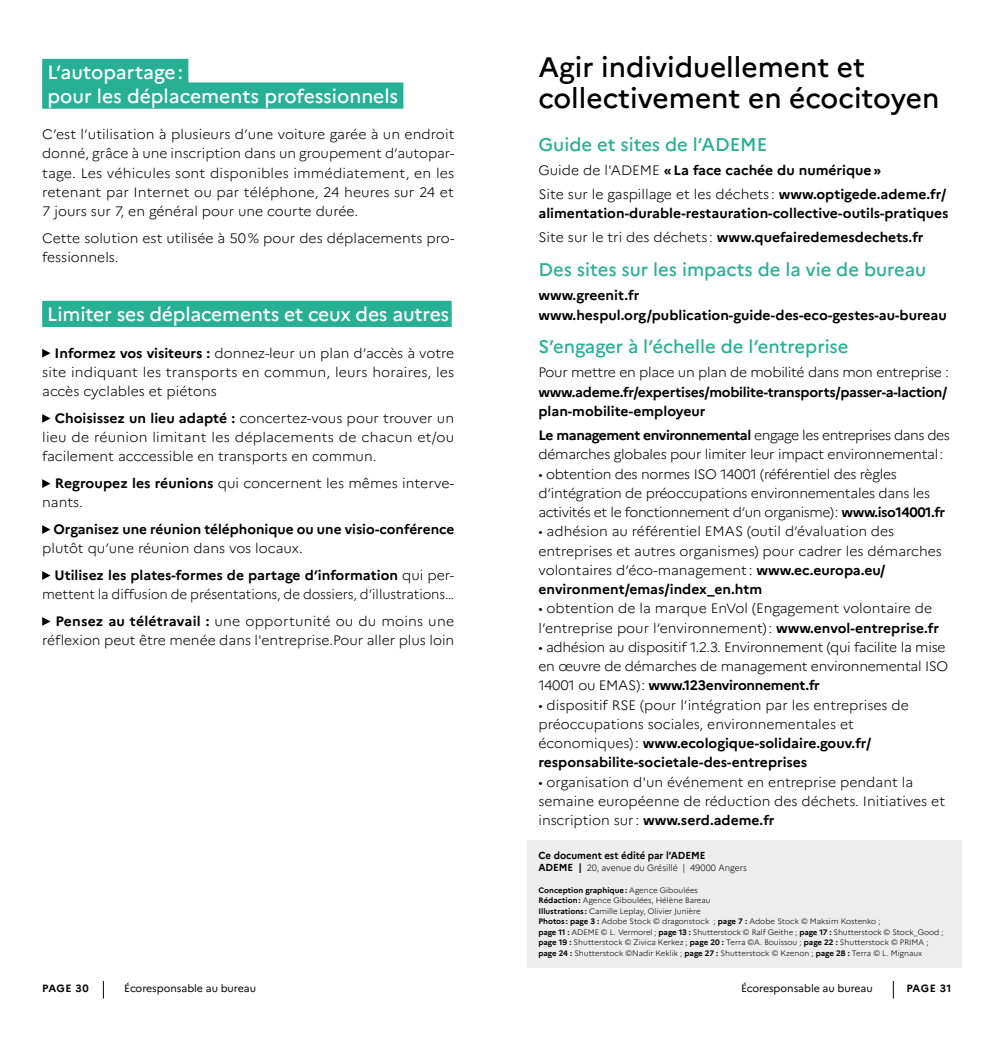
<style>
.page{position:relative;width:993px;height:1042px;background:#fff}
.page>*{position:absolute;margin:0;border:0;box-sizing:border-box;transform-origin:0 0}
.t1{font:500 28px/31.5px "Marianne";color:#000}
.t2{font:500 19.25px/23.6px "Marianne";letter-spacing:-.005em;color:#fff}
.t3{font:500 18.38px "Marianne";color:#28b094}
.t4{font:300 13.65px/19.2px "Marianne";color:#000}
.t5{font:300 13.65px/19.2px "Marianne";letter-spacing:-.02em;color:#000}
.t6{font:700 13.65px/24.2px "Marianne";color:#000}
.t7{font:700 13.65px/19.2px "Marianne";letter-spacing:-.02em;color:#000}
.t8{font:10.5px "Marianne";letter-spacing:-.005em;color:#000}
.t9{font:700 10.5px "Marianne";letter-spacing:.035em;color:#000}
.t10{font:700 10.15px "Marianne";color:#000;scale:.95 1}
.t11{font:300 9.1px "Marianne";color:#000;scale:.95 1}
.t12{font:300 7.88px/10.5px "Marianne";color:#000}
.s1{font-weight:700}
.s2{font-weight:300}
.s3{font-weight:700;font-size:10.15px}
</style>
<div class="page">
<svg style="left:103px;top:981px;width:1px;height:17px"></svg>
<svg style="left:892px;top:981px;width:1px;height:17px"></svg>
<div style="left:42px;top:59px;width:146px;height:26px;background:#28b094"></div>
<div style="left:42px;top:82px;width:361px;height:27px;background:#28b094"></div>
<div style="left:42px;top:301px;width:409px;height:26px;background:#28b094"></div>
<svg style="left:42px;top:349px;width:8px;height:8px"></svg>
<svg style="left:42px;top:414px;width:8px;height:9px"></svg>
<svg style="left:42px;top:479px;width:8px;height:9px"></svg>
<svg style="left:42px;top:525px;width:8px;height:9px"></svg>
<svg style="left:42px;top:571px;width:8px;height:9px"></svg>
<svg style="left:42px;top:617px;width:8px;height:9px"></svg>
<div style="left:527px;top:840px;width:434px;height:128px;background:#ededed"></div>
<h2 class="t2" style="left:47px;top:60px;width:352px">L’autopartage:<br>pour les déplacements professionnels</h2>
<p class="t4" style="left:42px;top:125px;width:413px;text-align:justify">C’est l’utilisation à plusieurs d’une voiture garée à un endroit donné, grâce à une inscription dans un groupement d’autopar&shy;tage. Les véhicules sont disponibles immédiatement, en les retenant par Internet ou par téléphone, 24 heures sur 24 et 7 jours sur 7, en général pour une courte durée.</p>
<p class="t4" style="left:42px;top:228px;width:413px">Cette solution est utilisée à 50% pour des déplacements pro&shy;fessionnels.</p>
<h2 class="t2" style="left:47px;top:302px;width:403px">Limiter ses déplacements et ceux des autres</h2>
<p class="t4" style="left:42px;top:343px;width:413px;text-align:justify;text-indent:12px"><span class="s1">Informez vos visiteurs :</span> donnez-leur un plan d’accès à votre site indiquant les transports en commun, leurs horaires, les accès cyclables et piétons</p>
<p class="t4" style="left:42px;top:408px;width:413px;text-align:justify;text-indent:13px"><span class="s1">Choisissez un lieu adapté :</span> concertez-vous pour trouver un lieu de réunion limitant les déplacements de chacun et/ou facilement acccessible en transports en commun.</p>
<p class="t4" style="left:42px;top:473px;width:413px;text-indent:13px"><span class="s1">Regroupez les réunions</span> qui concernent les mêmes interve&shy;nants.</p>
<p class="t6" style="left:53px;top:517px;width:402px">Organisez une réunion téléphonique ou une visio-conférence</p>
<p class="t6" style="left:55px;top:535px;width:401px;line-height:26.8px;text-indent:-12px"><span class="s2">plutôt qu’une réunion dans vos locaux.<br></span>Utilisez les plates-formes de partage d’information <span class="s2">qui per-</span></p>
<p class="t4" style="left:42px;top:581px;width:413px;line-height:26.8px;text-align:right">mettent la diffusion de présentations, de dossiers, d’illustrations…<br><span class="s1">Pensez au télétravail :</span> une opportunité ou du moins une</p>
<p class="t4" style="left:42px;top:630px;width:413px">réflexion peut être menée dans l'entreprise.Pour aller plus loin</p>
<h1 class="t1" style="left:538px;top:51px;width:402px">Agir individuellement et collectivement en écocitoyen</h1>
<h3 class="t3" style="left:538px;top:133px;width:230px">Guide et sites de l’ADEME</h3>
<p class="t6" style="left:538px;top:158px;width:409px"><span class="s2">Guide de l'ADEME</span> «La face cachée du numérique»<br><span class="s2">Site sur le gaspillage et les déchets :</span> www.optigede.ademe.fr/</p>
<p class="t6" style="left:538px;top:201px;width:411px">alimentation-durable-restauration-collective-outils-pratiques<br><span class="s2">Site sur le tri des déchets :</span> www.quefairedemesdechets.fr</p>
<h3 class="t3" style="left:538px;top:258px;width:389px">Des sites sur les impacts de la vie de bureau</h3>
<p class="t6" style="left:538px;top:286px;width:410px;line-height:19.2px">www.greenit.fr www.hespul.org/publication-guide-des-eco-gestes-au-bureau</p>
<h3 class="t3" style="left:538px;top:335px;width:311px">S’engager à l’échelle de l’entreprise</h3>
<p class="t5" style="left:538px;top:363px;width:412px">Pour mettre en place un plan de mobilité dans mon entreprise :</p>
<p class="t7" style="left:538px;top:382px;width:410px">www.ademe.fr/expertises/mobilite-transports/passer-a-laction/ plan-mobilite-employeur</p>
<p class="t5" style="left:538px;top:425px;width:413px"><span class="s1">Le management environnemental</span> engage les entreprises dans des démarches globales pour limiter leur impact environnemental:</p>
<p class="t5" style="left:538px;top:464px;width:408px">• obtention des normes ISO 14001 (référentiel des règles d’intégration de préoccupations environnementales dans les activités et le fonctionnement d’un organisme): <span class="s1">www.iso14001.fr</span></p>
<p class="t4" style="left:538px;top:522px;width:405px">• adhésion au référentiel EMAS (outil d’évaluation des entreprises et autres organismes) pour cadrer les démarches volontaires d’éco-management : <span class="s1">www.ec.europa.eu/ environment/emas/index_en.htm</span></p>
<p class="t4" style="left:538px;top:599px;width:402px">• obtention de la marque EnVol (Engagement volontaire de l’entreprise pour l’environnement): <span class="s1">www.envol-entreprise.fr</span></p>
<p class="t5" style="left:538px;top:637px;width:411px">• adhésion au dispositif 1.2.3. Environnement (qui facilite la mise en œuvre de démarches de management environnemental ISO<br>14001 ou EMAS): <span class="s1">www.123environnement.fr</span></p>
<p class="t4" style="left:538px;top:695px;width:372px">• dispositif RSE (pour l’intégration par les entreprises de préoccupations sociales, environnementales et économiques): <span class="s1">www.ecologique-solidaire.gouv.fr/ responsabilite-societale-des-entreprises</span></p>
<p class="t4" style="left:538px;top:772px;width:408px">• organisation d'un événement en entreprise pendant la semaine européenne de réduction des déchets. Initiatives et inscription sur: <span class="s1">www.serd.ademe.fr</span></p>
<p class="t10" style="left:538px;top:849px;width:177px">Ce document est édité par l’ADEME</p>
<p class="t11" style="left:538px;top:862px;width:221px"><span class="s3">ADEME |</span> 20, avenue du Grésillé | 49000 Angers</p>
<p class="t12" style="left:538px;top:884px;width:406px"><span class="s1">Conception graphique:</span> Agence Giboulées<br><span class="s1">Rédaction:</span> Agence Giboulées, Hélène Bareau<br><span class="s1">Illustrations :</span> Camille Leplay, Olivier Junière<br><span class="s1">Photos : page 3 :</span> Adobe Stock © dragonstock ; <span class="s1">page 7 :</span> Adobe Stock © Maksim Kostenko ;<br><span class="s1">page 11 :</span> ADEME © L. Vermorel ; <span class="s1">page 13 :</span> Shutterstock © Ralf Geithe ; <span class="s1">page 17 :</span> Shutterstock © Stock_Good ; <span class="s1">page 19 :</span> Shutterstock © Zivica Kerkez ; <span class="s1">page 20 :</span> Terra ©A. Bouissou ; <span class="s1">page 22 :</span> Shutterstock © PRIMA ; <span class="s1">page 24 :</span> Shutterstock ©Nadir Keklik ; <span class="s1">page 27 :</span> Shutterstock © Kzenon ; <span class="s1">page 28 :</span> Terra © L. Mignaux</p>
<p class="t9" style="left:42px;top:982px;width:48px">PAGE 30</p>
<p class="t8" style="left:124px;top:982px;width:133px">Écoresponsable au bureau</p>
<p class="t8" style="left:740px;top:982px;width:133px">Écoresponsable au bureau</p>
<p class="t9" style="left:906px;top:982px;width:46px">PAGE 31</p>
</div>
